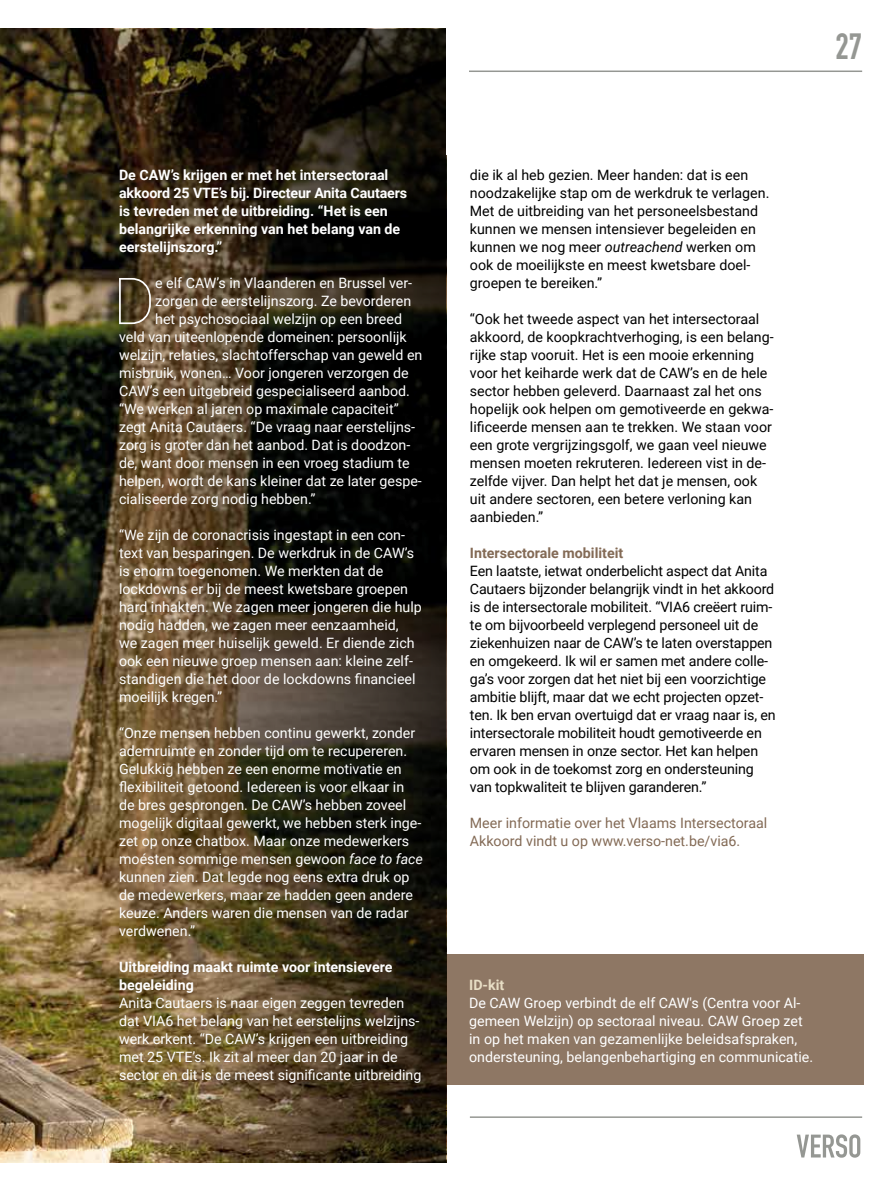
<style>
.page{position:relative;width:893px;height:1191px;background:#fff}
.page>*{position:absolute;margin:0;border:0;box-sizing:border-box;transform-origin:0 0}
.t1{font:100 64.95px "Roboto";color:#fff}
.t2{font:700 36px "DIN Condensed";color:#959793}
.t3{font:14.25px/18px "Roboto";color:#fff}
.t4{font:14.25px/18px "Roboto";color:#000}
.t5{font:700 14.25px/18px "Roboto";color:#fff}
.t6{font:14.25px/18px "Roboto";color:#836a55}
.t7{font:700 14.25px "Roboto";color:#836a55}
.t8{font:700 14.25px "Roboto";color:#e8dec5}
.s1{font-style:italic}
</style>
<div class="page">
<hr style="left:115px;top:70px;width:747px;height:2px;background:#959793">
<hr style="left:470px;top:1116px;width:392px;height:1px;background:#959793">
<svg style="left:797px;top:1134px;width:63px;height:23px"></svg>
<img style="left:0;top:29px;width:446px;height:1133px">
<div style="left:446px;top:954px;width:418px;height:130px;background:#8e7764"></div>
<div style="left:446px;top:12px;width:23px;height:143px;background:#fff"></div>
<p class="t5" style="left:119px;top:165px;width:290px">De CAW’s krijgen er met het intersectoraal akkoord 25 VTE’s bij. Directeur Anita Cautaers is tevreden met de uitbreiding. “Het is een belangrijke erkenning van het belang van de eerstelijnszorg.”</p>
<h1 class="t1" style="left:113px;top:255px;width:44px">D</h1>
<p class="t3" style="left:155px;top:273px;width:259px">e elf CAW’s in Vlaanderen en Brussel ver-</p>
<p class="t3" style="left:155px;top:291px;width:258px">zorgen de eerstelijnszorg. Ze bevorderen</p>
<p class="t3" style="left:155px;top:309px;width:248px">het psychosociaal welzijn op een breed</p>
<p class="t3" style="left:119px;top:327px;width:289px">veld van uiteenlopende domeinen: persoonlijk</p>
<p class="t3" style="left:119px;top:345px;width:305px">welzijn, relaties, slachtofferschap van geweld en</p>
<p class="t3" style="left:119px;top:363px;width:291px">misbruik, wonen… Voor jongeren verzorgen de</p>
<p class="t3" style="left:119px;top:381px;width:292px">CAW’s een uitgebreid gespecialiseerd aanbod.</p>
<p class="t3" style="left:119px;top:399px;width:281px">“We werken al jaren op maximale capaciteit”</p>
<p class="t3" style="left:119px;top:417px;width:298px">zegt Anita Cautaers. “De vraag naar eerstelijns-</p>
<p class="t3" style="left:119px;top:435px;width:293px">zorg is groter dan het aanbod. Dat is doodzon-</p>
<p class="t3" style="left:119px;top:453px;width:292px">de, want door mensen in een vroeg stadium te</p>
<p class="t3" style="left:119px;top:471px;width:304px">helpen, wordt de kans kleiner dat ze later gespe-</p>
<p class="t3" style="left:119px;top:489px;width:198px">cialiseerde zorg nodig hebben.”</p>
<p class="t3" style="left:119px;top:525px;width:304px">“We zijn de coronacrisis ingestapt in een con&shy;text van besparingen. De werkdruk in de CAW’s is enorm toegenomen. We merkten dat de lockdowns er bij de meest kwetsbare groepen hard inhakten. We zagen meer jongeren die hulp nodig hadden, we zagen meer eenzaamheid,<br>we zagen meer huiselijk geweld. Er diende zich ook een nieuwe groep mensen aan: kleine zelf&shy;standigen die het door de lockdowns financieel moeilijk kregen.”</p>
<p class="t3" style="left:119px;top:723px;width:305px">“Onze mensen hebben continu gewerkt, zonder ademruimte en zonder tijd om te recupereren.<br>Gelukkig hebben ze een enorme motivatie en flexibiliteit getoond. Iedereen is voor elkaar in de bres gesprongen. De CAW’s hebben zoveel mogelijk digitaal gewerkt, we hebben sterk inge&shy;zet op onze chatbox. Maar onze medewerkers moésten sommige mensen gewoon <span class="s1">face to face </span>kunnen zien. Dat legde nog eens extra druk op de medewerkers, maar ze hadden geen andere keuze. Anders waren die mensen van de radar verdwenen.”</p>
<p class="t5" style="left:119px;top:957px;width:275px">Uitbreiding maakt ruimte voor intensievere begeleiding</p>
<p class="t3" style="left:119px;top:993px;width:304px">Anita Cautaers is naar eigen zeggen tevreden dat VIA6 het belang van het eerstelijns welzijns&shy;werk erkent. “De CAW’s krijgen een uitbreiding met 25 VTE’s. Ik zit al meer dan 20 jaar in de sector en dit is de meest significante uitbreiding</p>
<p class="t4" style="left:470px;top:165px;width:301px">die ik al heb gezien. Meer handen: dat is een noodzakelijke stap om de werkdruk te verlagen.<br>Met de uitbreiding van het personeelsbestand kunnen we mensen intensiever begeleiden en kunnen we nog meer <span class="s1">outreachend</span> werken om ook de moeilijkste en meest kwetsbare doel&shy;groepen te bereiken.”</p>
<p class="t4" style="left:470px;top:309px;width:305px">“Ook het tweede aspect van het intersectoraal akkoord, de koopkrachtverhoging, is een belang&shy;rijke stap vooruit. Het is een mooie erkenning voor het keiharde werk dat de CAW’s en de hele sector hebben geleverd. Daarnaast zal het ons hopelijk ook helpen om gemotiveerde en gekwa&shy;lificeerde mensen aan te trekken. We staan voor een grote vergrijzingsgolf, we gaan veel nieuwe mensen moeten rekruteren. Iedereen vist in de&shy;zelfde vijver. Dan helpt het dat je mensen, ook uit andere sectoren, een betere verloning kan aanbieden.”</p>
<p class="t7" style="left:470px;top:543px;width:155px">Intersectorale mobiliteit</p>
<p class="t4" style="left:470px;top:561px;width:307px">Een laatste, ietwat onderbelicht aspect dat Anita Cautaers bijzonder belangrijk vindt in het akkoord is de intersectorale mobiliteit. “VIA6 creëert ruim&shy;te om bijvoorbeeld verplegend personeel uit de ziekenhuizen naar de CAW’s te laten overstappen en omgekeerd. Ik wil er samen met andere colle&shy;ga’s voor zorgen dat het niet bij een voorzichtige ambitie blijft, maar dat we echt projecten opzet&shy;ten. Ik ben ervan overtuigd dat er vraag naar is, en intersectorale mobiliteit houdt gemotiveerde en ervaren mensen in onze sector. Het kan helpen om ook in de toekomst zorg en ondersteuning van topkwaliteit te blijven garanderen.”</p>
<p class="t6" style="left:470px;top:813px;width:299px">Meer informatie over het Vlaams Intersectoraal<br>Akkoord vindt u op www.verso-net.be/via6.</p>
<h2 class="t2" style="left:835px;top:22px;width:28px">27</h2>
<p class="t8" style="left:469px;top:975px;width:37px">ID-kit</p>
<p class="t3" style="left:469px;top:993px;width:345px">De CAW Groep verbindt de elf CAW's (Centra voor Al&shy;gemeen Welzijn) op sectoraal niveau. CAW Groep zet in op het maken van gezamenlijke beleidsafspraken, ondersteuning, belangenbehartiging en communicatie.</p>
</div>
